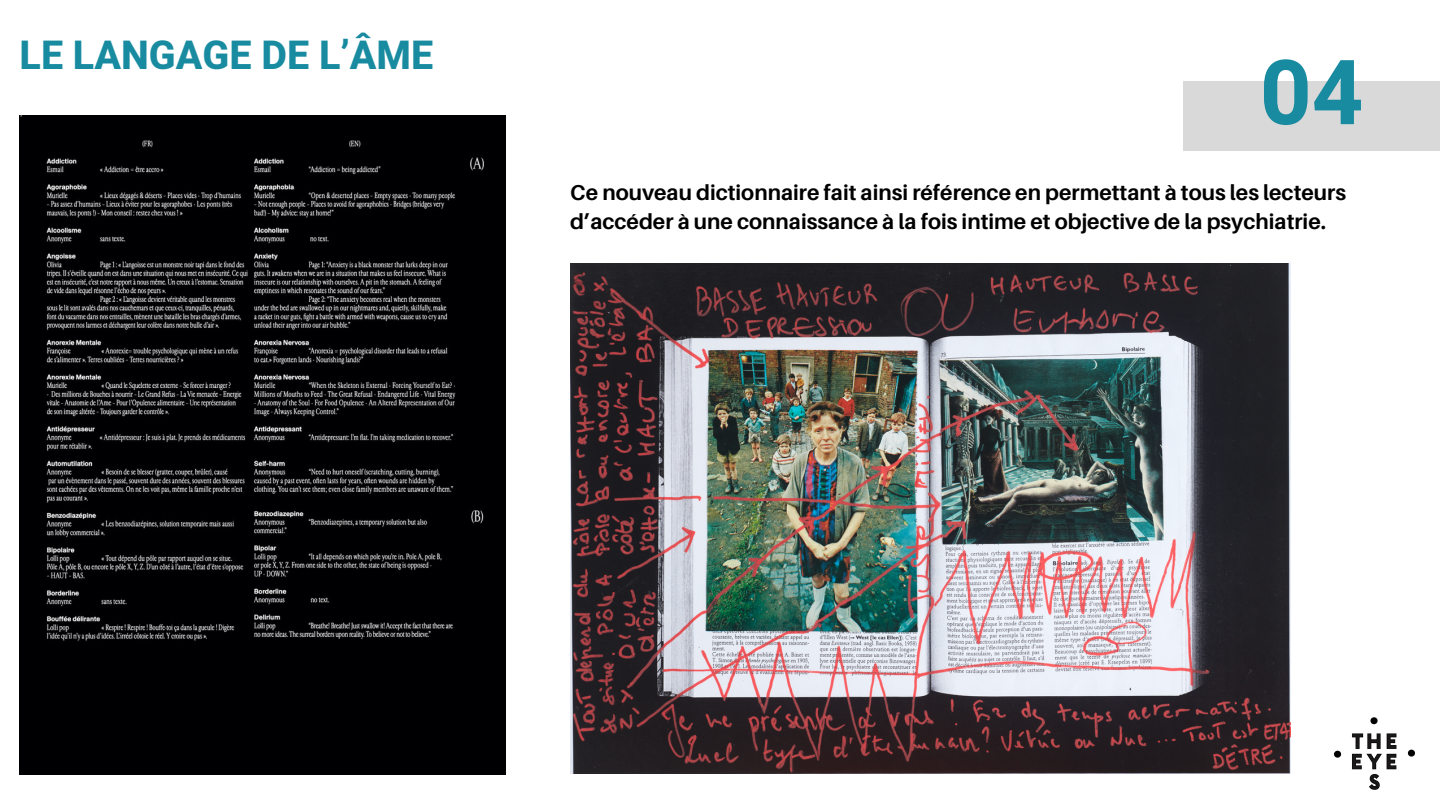
<style>
.page{position:relative;width:1440px;height:810px;background:#fff}
.page>*{position:absolute;margin:0;border:0;box-sizing:border-box;transform-origin:0 0}
.t1{font:700 90px "Heebo";color:#188ba0}
.t2{font:800 39.5px "Heebo";color:#188ba0}
.t3{font:700 21.5px/28.5px "Aileron";color:#000}
</style>
<div class="page">
<div style="left:1183px;top:81px;width:257px;height:70px;background:#d9d9d9"></div>
<img style="left:1335px;top:717px;width:80px;height:73px">
<img style="left:570px;top:263px;width:720px;height:510px">
<img style="left:20px;top:116px;width:486px;height:659px">
<p class="t2" style="left:20px;top:28px;width:415px">LE LANGAGE DE L’ÂME</p>
<p class="t1" style="left:1260px;top:30px;width:105px">04</p>
<p class="t3" style="left:570px;top:178px;width:777px">Ce nouveau dictionnaire fait ainsi référence en permettant à tous les lecteurs d’accéder à une connaissance à la fois intime et objective de la psychiatrie.</p>
</div>
